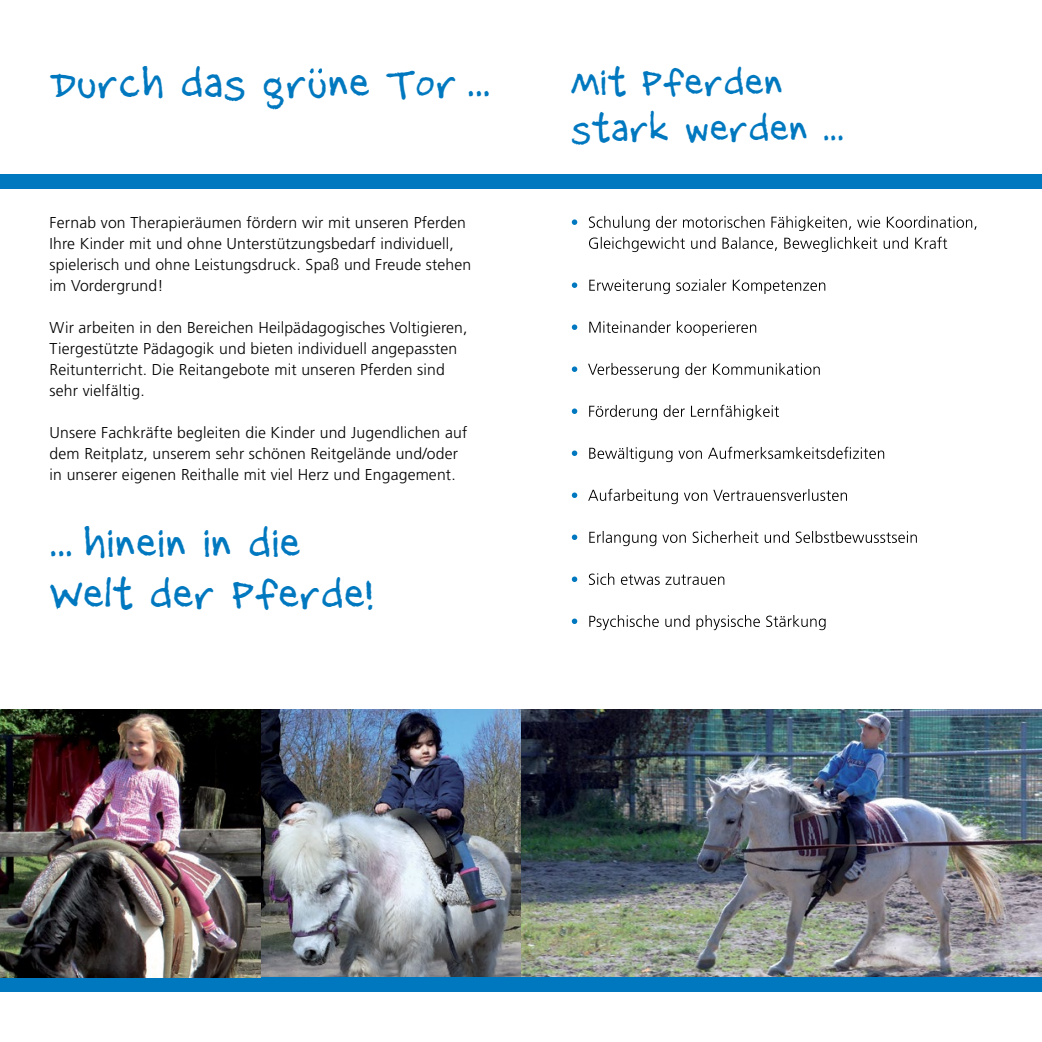
<style>
.page{position:relative;width:1042px;height:1042px;background:#fff}
.page>*{position:absolute;margin:0;border:0;box-sizing:border-box;transform-origin:0 0}
.t1{font:44.1px/50.4px "Matt B";color:#0078bf;scale:.9 1}
.t2{font:40.43px/46.2px "Matt B";color:#0078bf;scale:.9 1}
.t3{font:300 15.75px/21px "Frutiger";letter-spacing:.01em;color:#000}
</style>
<div class="page">
<img style="left:0;top:709px;width:521px;height:268px">
<div style="left:521px;top:174px;width:521px;height:15px;background:#0078bf"></div>
<img style="left:521px;top:709px;width:521px;height:268px">
<svg style="left:589px;top:615px;width:236px;height:15px"></svg>
<svg style="left:572px;top:618px;width:5px;height:6px"></svg>
<svg style="left:589px;top:573px;width:135px;height:12px"></svg>
<svg style="left:572px;top:576px;width:5px;height:6px"></svg>
<svg style="left:589px;top:531px;width:328px;height:15px"></svg>
<svg style="left:572px;top:534px;width:5px;height:6px"></svg>
<svg style="left:588px;top:489px;width:259px;height:15px"></svg>
<svg style="left:572px;top:492px;width:5px;height:6px"></svg>
<svg style="left:589px;top:447px;width:295px;height:15px"></svg>
<svg style="left:572px;top:450px;width:5px;height:6px"></svg>
<svg style="left:589px;top:405px;width:190px;height:15px"></svg>
<svg style="left:572px;top:408px;width:5px;height:6px"></svg>
<svg style="left:588px;top:363px;width:232px;height:15px"></svg>
<svg style="left:572px;top:366px;width:5px;height:6px"></svg>
<svg style="left:589px;top:321px;width:167px;height:15px"></svg>
<svg style="left:572px;top:324px;width:5px;height:6px"></svg>
<svg style="left:589px;top:279px;width:236px;height:15px"></svg>
<svg style="left:572px;top:282px;width:5px;height:6px"></svg>
<svg style="left:589px;top:237px;width:358px;height:15px"></svg>
<svg style="left:589px;top:216px;width:387px;height:15px"></svg>
<svg style="left:572px;top:219px;width:5px;height:6px"></svg>
<div style="left:521px;top:977px;width:521px;height:15px;background:#0078bf"></div>
<div style="left:0;top:174px;width:521px;height:15px;background:#0078bf"></div>
<div style="left:0;top:977px;width:521px;height:15px;background:#0078bf"></div>
<svg style="left:310px;top:68px;width:12px;height:6px"></svg>
<h1 class="t1" style="left:50px;top:64px;width:491px">Durch das grune Tor ...</h1>
<p class="t3" style="left:50px;top:212px;width:423px">Fernab von Therapieräumen fördern wir mit unseren Pferden Ihre Kinder mit und ohne Unterstützungsbedarf individuell, spielerisch und ohne Leistungsdruck. Spaß und Freude stehen im Vordergrund!</p>
<p class="t3" style="left:50px;top:317px;width:419px">Wir arbeiten in den Bereichen Heilpädagogisches Voltigieren, Tiergestützte Pädagogik und bieten individuell angepassten Reitunterricht. Die Reitangebote mit unseren Pferden sind sehr vielfältig.</p>
<p class="t3" style="left:50px;top:422px;width:419px">Unsere Fachkräfte begleiten die Kinder und Jugendlichen auf dem Reitplatz, unserem sehr schönen Reitgelände und/oder in unserer eigenen Reithalle mit viel Herz und Engagement.</p>
<h1 class="t1" style="left:50px;top:523px;width:362px">... hinein in die<br>Welt der Pferde!</h1>
<h2 class="t2" style="left:570px;top:64px;width:305px">Mit Pferden stark werden ...</h2>
</div>
